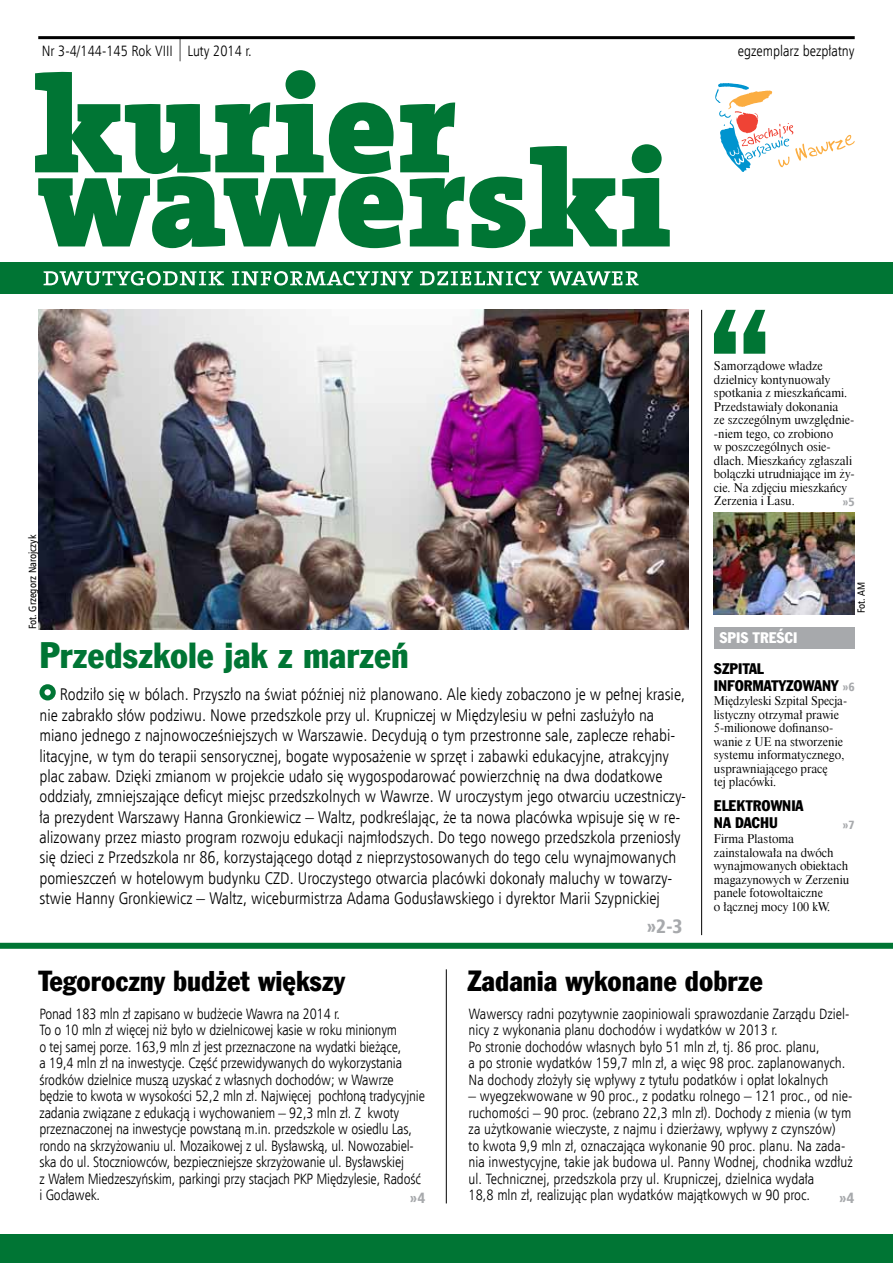
<style>
.page{position:relative;width:893px;height:1263px;background:#fff}
.page>*{position:absolute;margin:0;border:0;box-sizing:border-box;transform-origin:0 0}
.t1{font:36px "Frank Goth Cn EU";color:#007534}
.t2{font:28.5px "Frank Goth Cn EU";color:#000}
.t3{font:19.5px "Humnst 777 Blk Cn EU";color:#a7a9ac}
.t4{font:16.95px/20.4px "Humnst 777 Lt Cn EU";color:#000}
.t5{font:15px/16.5px "Humnst 777 Lt Cn EU";color:#000}
.t6{font:15px/16.5px "Frank Goth Cn EU";color:#000}
.t7{font:15px "Frank Goth Cn EU";color:#fff}
.t8{font:15px "Humnst 777 Blk Cn EU";color:#a7a9ac}
.t9{font:12px/13.5px "Dutch 801 Hd EU";color:#000}
.t10{font:12px "Humnst 777 Blk Cn EU";color:#a7a9ac}
.t11{font:10.5px "Humnst 777 Cn EU";color:#000}
.s1{font-size:22.5px}
</style>
<div class="page">
<div style="left:0;top:1234px;width:893px;height:29px;background:#007534"></div>
<hr style="left:38px;top:36px;width:817px;height:3px;background:#000">
<svg style="left:715px;top:83px;width:140px;height:89px"></svg>
<svg style="left:35px;top:70px;width:635px;height:178px"></svg>
<div style="left:0;top:262px;width:893px;height:32px;background:#007534"></div>
<svg style="left:44px;top:271px;width:180px;height:14px"></svg>
<svg style="left:232px;top:271px;width:181px;height:14px"></svg>
<svg style="left:420px;top:271px;width:122px;height:14px"></svg>
<svg style="left:548px;top:271px;width:91px;height:14px"></svg>
<svg style="left:714px;top:310px;width:51px;height:44px"></svg>
<hr style="left:446px;top:969px;width:1px;height:234px;background:#000">
<hr style="left:701px;top:310px;width:1px;height:625px;background:#000">
<div style="left:0;top:943px;width:893px;height:6px;background:#007534"></div>
<svg style="left:39px;top:684px;width:17px;height:16px"></svg>
<div style="left:44px;top:689px;width:7px;height:6px;background:#fff;border-radius:50%"></div>
<div style="left:714px;top:627px;width:141px;height:21px;background:#a7a9ac"></div>
<img style="left:38px;top:310px;width:651px;height:319px">
<img style="left:714px;top:513px;width:141px;height:101px">
<p class="t5" style="left:42px;top:43px;width:211px">Nr 3-4/144-145 Rok VIII <span class="s1">|</span> Luty 2014 r.</p>
<p class="t5" style="left:738px;top:43px;width:118px">egzemplarz bezpłatny</p>
<p class="t11" style="left:26px;top:629px;width:96px;rotate:-90deg">Fot. Grzegorz Narojczyk</p>
<h1 class="t1" style="left:39px;top:632px;width:371px">Przedszkole jak z marzeń</h1>
<p class="t4" style="left:39px;top:684px;width:648px;text-indent:20px">Rodziło się w bólach. Przyszło na świat później niż planowano. Ale kiedy zobaczono je w pełnej krasie, nie zabrakło słów podziwu. Nowe przedszkole przy ul. Krupniczej w Międzylesiu w pełni zasłużyło na miano jednego z najnowocześniejszych w Warszawie. Decydują o tym przestronne sale, zaplecze rehabi&shy;litacyjne, w tym do terapii sensorycznej, bogate wyposażenie w sprzęt i zabawki edukacyjne, atrakcyjny plac zabaw. Dzięki zmianom w projekcie udało się wygospodarować powierzchnię na dwa dodatkowe oddziały, zmniejszające deficyt miejsc przedszkolnych w Wawrze. W uroczystym jego otwarciu uczestniczy&shy;ła prezydent Warszawy Hanna Gronkiewicz – Waltz, podkreślając, że ta nowa placówka wpisuje się w re&shy;alizowany przez miasto program rozwoju edukacji najmłodszych. Do tego nowego przedszkola przeniosły się dzieci z Przedszkola nr 86, korzystającego dotąd z nieprzystosowanych do tego celu wynajmowanych pomieszczeń w hotelowym budynku CZD. Uroczystego otwarcia placówki dokonały maluchy w towarzy&shy;stwie Hanny Gronkiewicz – Waltz, wiceburmistrza Adama Godusławskiego i dyrektor Marii Szypnickiej</p>
<h3 class="t3" style="left:647px;top:913px;width:37px">»2-3</h3>
<p class="t9" style="left:714px;top:359px;width:142px">Samorządowe władze dzielnicy kontynuowały spotkania z mieszkańcami.<br>Przedstawiały dokonania<br>ze szczególnym uwzględnie--niem tego, co zrobiono<br>w poszczególnych osie&shy;dlach. Mieszkańcy zgłaszali bolączki utrudniające im ży&shy;cie. Na zdjęciu mieszkańcy<br>Zerzenia i Lasu.</p>
<p class="t10" style="left:843px;top:495px;width:13px">»5</p>
<p class="t11" style="left:854px;top:613px;width:33px;rotate:-90deg">Fot. AM</p>
<p class="t7" style="left:719px;top:628px;width:79px">SPIS TREŚCI</p>
<p class="t6" style="left:714px;top:661px;width:126px">Szpital informatyzowany</p>
<p class="t10" style="left:843px;top:679px;width:13px">»6</p>
<p class="t9" style="left:714px;top:694px;width:135px">Międzyleski Szpital Specja&shy;listyczny otrzymał prawie<br>5-milionowe dofinanso&shy;wanie z UE na stworzenie systemu informatycznego, usprawniającego pracę<br>tej placówki.</p>
<p class="t6" style="left:714px;top:798px;width:91px">Elektrownia na dachu</p>
<p class="t10" style="left:843px;top:817px;width:13px">»7</p>
<p class="t9" style="left:714px;top:832px;width:137px">Firma Plastoma zainstalowała na dwóch wynajmowanych obiektach magazynowych w Zerzeniu panele fotowoltaiczne<br>o łącznej mocy 100 kW.</p>
<h2 class="t2" style="left:38px;top:962px;width:308px">Tegoroczny budżet większy</h2>
<h2 class="t2" style="left:467px;top:962px;width:297px">Zadania wykonane dobrze</h2>
<p class="t5" style="left:39px;top:1005px;width:387px">Ponad 183 mln zł zapisano w budżecie Wawra na 2014 r.<br>To o 10 mln zł więcej niż było w dzielnicowej kasie w roku minionym<br>o tej samej porze. 163,9 mln zł jest przeznaczone na wydatki bieżące,<br>a 19,4 mln zł na inwestycje. Część przewidywanych do wykorzystania środków dzielnice muszą uzyskać z własnych dochodów; w Wawrze będzie to kwota w wysokości 52,2 mln zł. Najwięcej pochłoną tradycyjnie zadania związane z edukacją i wychowaniem – 92,3 mln zł. Z kwoty przeznaczonej na inwestycje powstaną m.in. przedszkole w osiedlu Las, rondo na skrzyżowaniu ul. Mozaikowej z ul. Bysławską, ul. Nowozabiel&shy;ska do ul. Stoczniowców, bezpieczniejsze skrzyżowanie ul. Bysławskiej<br>z Wałem Miedzeszyńskim, parkingi przy stacjach PKP Międzylesie, Radość i Gocławek.</p>
<p class="t5" style="left:469px;top:1005px;width:382px">Wawerscy radni pozytywnie zaopiniowali sprawozdanie Zarządu Dziel&shy;nicy z wykonania planu dochodów i wydatków w 2013 r.<br>Po stronie dochodów własnych było 51 mln zł, tj. 86 proc. planu,<br>a po stronie wydatków 159,7 mln zł, a więc 98 proc. zaplanowanych.<br>Na dochody złożyły się wpływy z tytułu podatków i opłat lokalnych</p>
<p class="t5" style="left:469px;top:1087px;width:386px">– wyegzekwowane w 90 proc., z podatku rolnego – 121 proc., od nie&shy;ruchomości – 90 proc. (zebrano 22,3 mln zł). Dochody z mienia (w tym za użytkowanie wieczyste, z najmu i dzierżawy, wpływy z czynszów)<br>to kwota 9,9 mln zł, oznaczająca wykonanie 90 proc. planu. Na zada&shy;nia inwestycyjne, takie jak budowa ul. Panny Wodnej, chodnika wzdłuż ul. Technicznej, przedszkola przy ul. Krupniczej, dzielnica wydała<br>18,8 mln zł, realizując plan wydatków majątkowych w 90 proc.</p>
<p class="t8" style="left:410px;top:1188px;width:16px">»4</p>
<p class="t8" style="left:839px;top:1188px;width:16px">»4</p>
</div>
